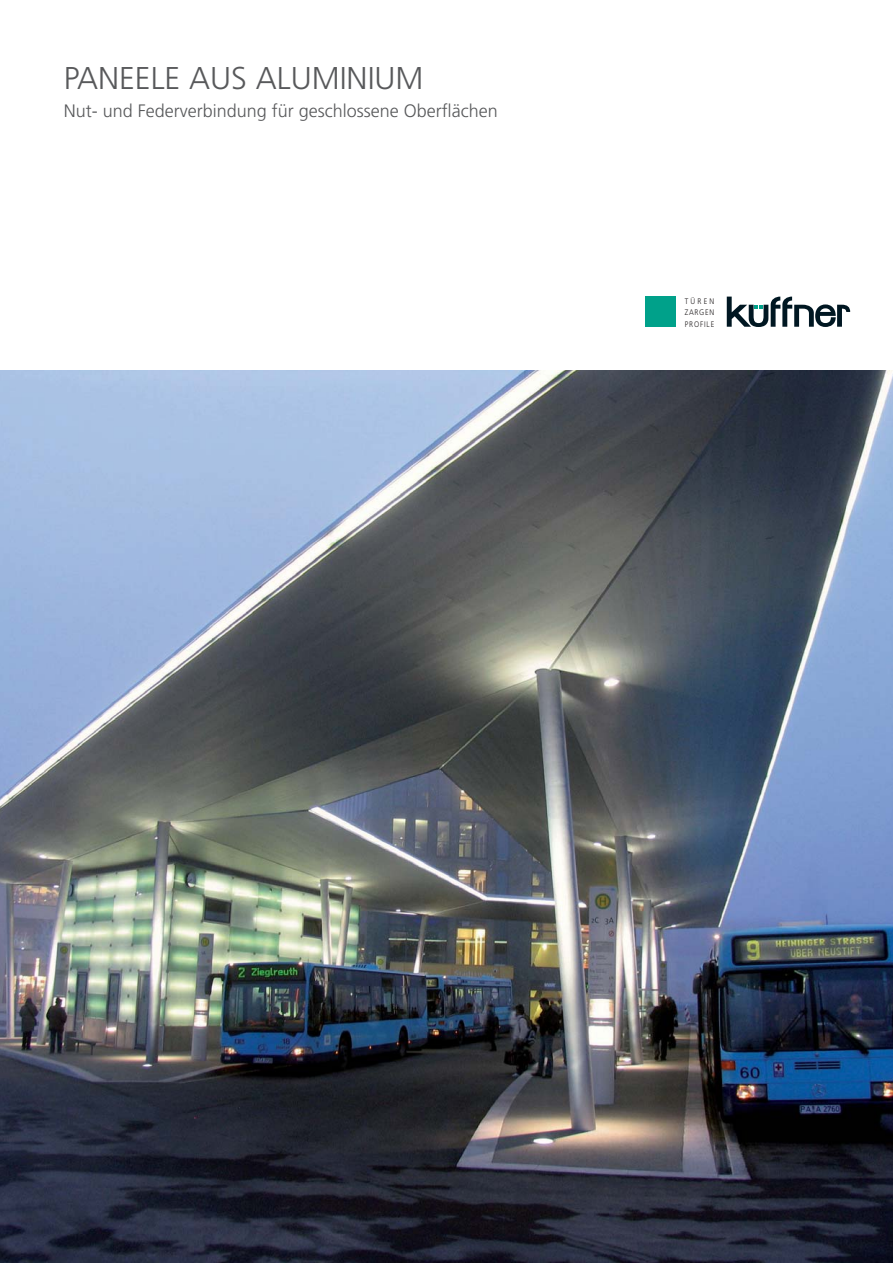
<style>
.page{position:relative;width:893px;height:1263px;background:#fff}
.page>*{position:absolute;margin:0;border:0;box-sizing:border-box;transform-origin:0 0}
.t1{font:300 31.5px "Frutiger CE";color:#58595b}
.t2{font:300 18px "Frutiger CE";color:#58595b}
.t3{font:300 8.1px/11.4px "Frutiger CE";letter-spacing:.125em;color:#231f20;text-align:justify;scale:.89 1}
</style>
<div class="page">
<img style="left:0;top:370px;width:893px;height:893px">
<div style="left:646px;top:297px;width:30px;height:30px;background:#00a18a"></div>
<svg style="left:727px;top:297px;width:123px;height:30px"></svg>
<h1 class="t1" style="left:64px;top:64px;width:361px">PANEELE AUS ALUMINIUM</h1>
<p class="t2" style="left:64px;top:103px;width:435px">Nut- und Federverbindung für geschlossene Oberflächen</p>
<p class="t3" style="left:685px;top:296px;width:35px">TÜREN ZARGEN PROFILE</p>
</div>
